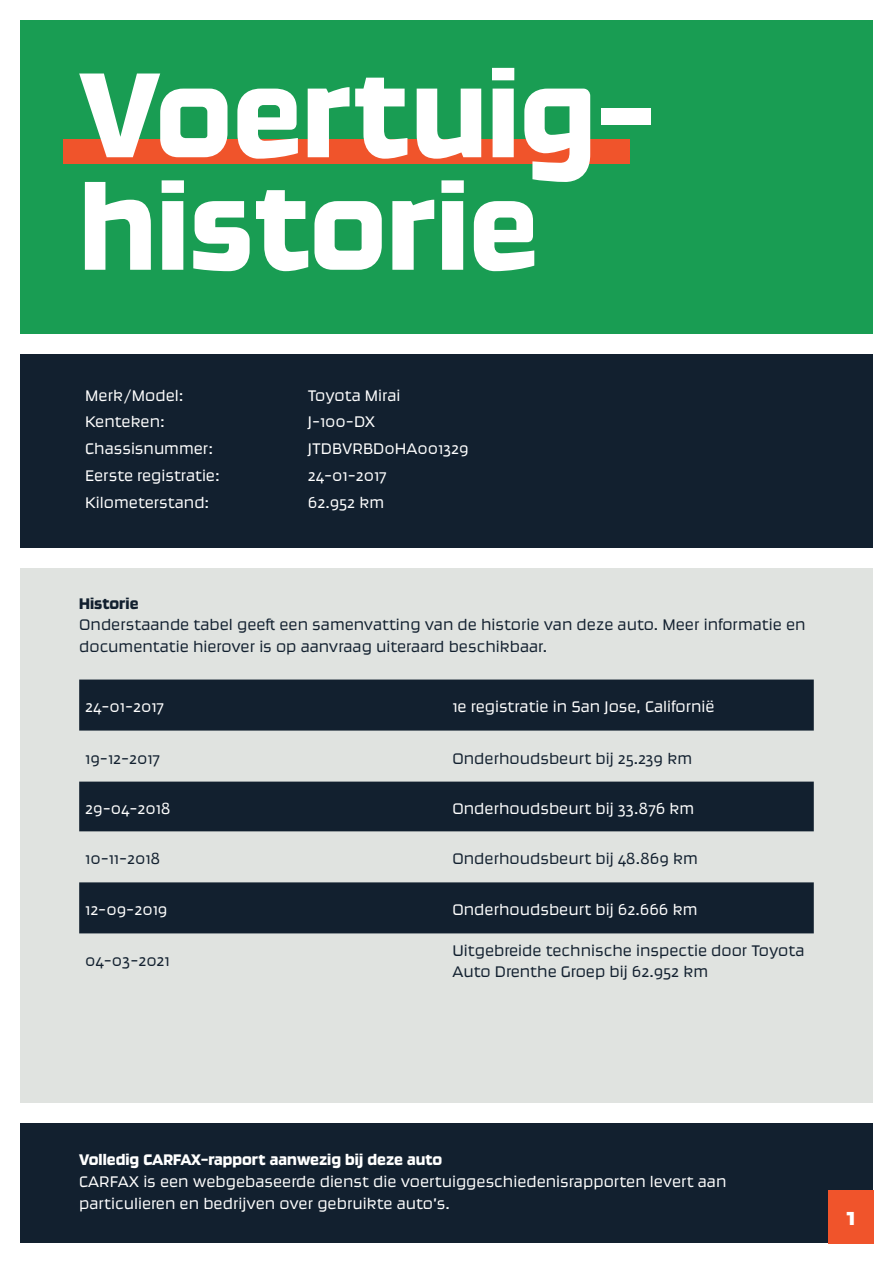
<style>
.page{position:relative;width:893px;height:1263px;background:#fff}
.page>*{position:absolute;margin:0;border:0;box-sizing:border-box;transform-origin:0 0}
.t1{font:141.9px/112.5px "Ginger Pro";color:#fff}
.t2{font:27px "Ginger Pro";color:#fff}
.t3{font:300 18px/21.6px "Ginger Pro";color:#fff}
.t4{font:300 18px/21.6px "Ginger Pro";color:#12202f}
.t5{font:18px "Ginger Pro";color:#fff}
.t6{font:18px "Ginger Pro";color:#12202f}
</style>
<div class="page">
<div style="left:2px;top:0;width:891px;height:334px;background:#199d53"></div>
<div style="left:63px;top:139px;width:567px;height:25px;background:#f0542b"></div>
<div style="left:19px;top:1123px;width:854px;height:120px;background:#12202f"></div>
<div style="left:19px;top:353px;width:854px;height:259px;background:#12202f"></div>
<div style="left:19px;top:567px;width:854px;height:537px;background:#e0e3e0"></div>
<div style="left:0;top:0;width:19px;height:1263px;background:#fff"></div>
<div style="left:0;top:0;width:893px;height:19px;background:#fff"></div>
<div style="left:0;top:548px;width:893px;height:19px;background:#fff"></div>
<div style="left:873px;top:0;width:20px;height:1263px;background:#fff"></div>
<div style="left:79px;top:679px;width:735px;height:51px;background:#12202f"></div>
<div style="left:79px;top:782px;width:735px;height:49px;background:#12202f"></div>
<div style="left:79px;top:882px;width:735px;height:51px;background:#12202f"></div>
<div style="left:828px;top:1190px;width:45px;height:53px;background:#f0542b"></div>
<p class="t1" style="left:79px;top:55px;width:579px">Voertuig&shy;historie</p>
<p class="t3" style="left:85px;top:384px;width:100px">Merk/Model:</p>
<p class="t3" style="left:308px;top:384px;width:94px">Toyota Mirai</p>
<p class="t3" style="left:85px;top:411px;width:81px">Kenteken:</p>
<p class="t3" style="left:308px;top:411px;width:69px">J-100-DX</p>
<p class="t3" style="left:85px;top:437px;width:129px">Chassisnummer:</p>
<p class="t3" style="left:308px;top:437px;width:162px">JTDBVRBD0HA001329</p>
<p class="t3" style="left:85px;top:464px;width:136px">Eerste registratie:</p>
<p class="t3" style="left:308px;top:464px;width:80px">24-01-2017</p>
<p class="t3" style="left:85px;top:491px;width:126px">Kilometerstand:</p>
<p class="t3" style="left:308px;top:491px;width:78px">62.952 km</p>
<p class="t6" style="left:79px;top:592px;width:61px">Historie</p>
<p class="t4" style="left:79px;top:613px;width:728px">Onderstaande tabel geeft een samenvatting van de historie van deze auto. Meer informatie en documentatie hierover is op aanvraag uiteraard beschikbaar.</p>
<p class="t3" style="left:85px;top:696px;width:80px">24-01-2017</p>
<p class="t3" style="left:452px;top:696px;width:264px">1e registratie in San Jose, Californië</p>
<p class="t4" style="left:85px;top:747px;width:76px">19-12-2017</p>
<p class="t4" style="left:452px;top:747px;width:241px">Onderhoudsbeurt bij 25.239 km</p>
<p class="t3" style="left:85px;top:797px;width:87px">29-04-2018</p>
<p class="t3" style="left:452px;top:797px;width:243px">Onderhoudsbeurt bij 33.876 km</p>
<p class="t4" style="left:85px;top:847px;width:77px">10-11-2018</p>
<p class="t4" style="left:452px;top:847px;width:247px">Onderhoudsbeurt bij 48.869 km</p>
<p class="t3" style="left:85px;top:898px;width:84px">12-09-2019</p>
<p class="t3" style="left:452px;top:898px;width:246px">Onderhoudsbeurt bij 62.666 km</p>
<p class="t4" style="left:85px;top:949px;width:86px">04-03-2021</p>
<p class="t4" style="left:452px;top:939px;width:353px">Uitgebreide technische inspectie door Toyota<br>Auto Drenthe Groep bij 62.952 km</p>
<p class="t5" style="left:79px;top:1149px;width:365px">Volledig CARFAX-rapport aanwezig bij deze auto</p>
<p class="t3" style="left:79px;top:1170px;width:649px">CARFAX is een webgebaseerde dienst die voertuiggeschiedenisrapporten levert aan particulieren en bedrijven over gebruikte auto’s.</p>
<p class="t2" style="left:846px;top:1200px;width:10px">1</p>
</div>
